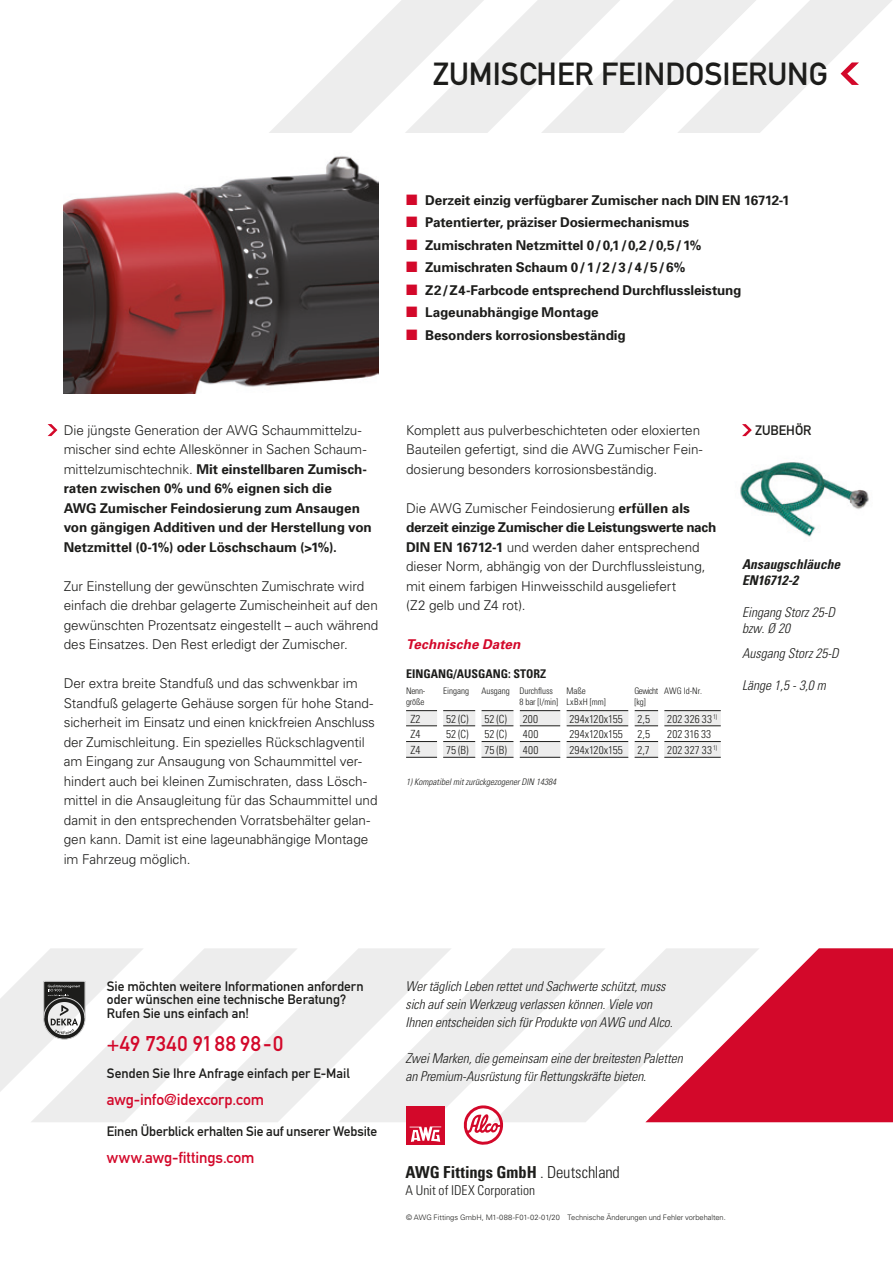
<style>
.page{position:relative;width:893px;height:1263px;background:#fff}
.page>*{position:absolute;margin:0;border:0;box-sizing:border-box;transform-origin:0 0}
.t1{font:31.5px "DIN Schrift 1451 Mittel Alt";color:#1d1d1b}
.t2{font:21px "DIN Schrift 1451 Mittelschrift";letter-spacing:.025em;color:#d3082a}
.t3{font:700 condensed 16.5px "Univers 67";color:#1d1d1b}
.t4{font:15.75px "DIN Schrift 1451 Mittelschrift";letter-spacing:-.005em;color:#d3082a}
.t5{font:300 13.5px/19.5px "Univers 45";letter-spacing:-.005em;color:#1d1d1b}
.t6{font:700 13.5px/19.5px "Univers 65";letter-spacing:-.005em;color:#1d1d1b}
.t7{font:italic 300 13.5px/18px "Univers 47 Cond";letter-spacing:-.005em;color:#1d1d1b}
.t8{font:13.5px/13.5px "DIN Schrift 1451 Mittelschrift";letter-spacing:-.005em;color:#1d1d1b}
.t9{font:italic 700 13.5px/16.2px "Univers 67 Cond";color:#1d1d1b}
.t10{font:300 condensed 13.5px "Univers 47";color:#1d1d1b}
.t11{font:italic 700 13.5px "Univers 65";letter-spacing:.01em;color:#d3082a}
.t12{font:13.5px "DIN Schrift 1451 Mittel Alt";color:#1d1d1b}
.t13{font:700 condensed 12px "Univers 67";color:#1d1d1b}
.t14{font:300 condensed 11.25px "Univers 47";letter-spacing:.01em;color:#1d1d1b}
.t15{font:300 condensed 9px/10.8px "Univers 47";color:#1d1d1b}
.t16{font:italic 300 9px "Univers 47 Cond";color:#1d1d1b}
.t17{font:300 condensed 9px/10.8px "Univers 47";letter-spacing:.02em;color:#1d1d1b}
.t18{font:300 condensed 9px/10.8px "Univers 47";letter-spacing:-.06em;color:#1d1d1b}
.t19{font:300 condensed 9px/10.8px "Univers 47";letter-spacing:-.02em;color:#1d1d1b}
.t20{font:300 7.5px "Univers 45";letter-spacing:-.005em;color:#1d1d1b}
.s1{color:#d3082a}
.s2{font-family:"Univers 45";font-weight:300}
.s3{font-family:"Univers 65";font-weight:700}
.s4{font-family:"Univers 47";font-weight:300}
</style>
<div class="page">
<img style="left:64px;top:156px;width:314px;height:237px">
<img style="left:740px;top:462px;width:129px;height:75px">
<svg style="left:606px;top:970px;width:39px;height:131px;fill:#ededed"></svg>
<svg style="left:452px;top:948px;width:154px;height:174px;fill:#ededed"></svg>
<svg style="left:298px;top:948px;width:154px;height:174px;fill:#ededed"></svg>
<svg style="left:31px;top:948px;width:267px;height:174px;fill:#ededed"></svg>
<svg style="left:645px;top:948px;width:248px;height:174px"></svg>
<svg style="left:0;top:948px;width:144px;height:144px"></svg>
<div style="left:406px;top:1106px;width:38px;height:38px;background:#d3082a"></div>
<svg style="left:410px;top:1126px;width:31px;height:16px"></svg>
<svg style="left:463px;top:1104px;width:42px;height:41px"></svg>
<svg style="left:406px;top:710px;width:315px;height:48px"></svg>
<hr style="left:664px;top:757px;width:57px;height:1px;background:#1d1d1b">
<div style="left:437px;top:687px;width:6px;height:24px;background:#fff"></div>
<div style="left:475px;top:687px;width:6px;height:24px;background:#fff"></div>
<div style="left:514px;top:687px;width:6px;height:24px;background:#fff"></div>
<div style="left:560px;top:687px;width:6px;height:24px;background:#fff"></div>
<div style="left:628px;top:687px;width:6px;height:24px;background:#fff"></div>
<div style="left:658px;top:687px;width:6px;height:24px;background:#fff"></div>
<div style="left:437px;top:711px;width:6px;height:15px;background:#fff"></div>
<div style="left:475px;top:711px;width:6px;height:15px;background:#fff"></div>
<div style="left:514px;top:711px;width:6px;height:15px;background:#fff"></div>
<div style="left:560px;top:711px;width:6px;height:15px;background:#fff"></div>
<div style="left:628px;top:711px;width:6px;height:15px;background:#fff"></div>
<div style="left:658px;top:711px;width:6px;height:15px;background:#fff"></div>
<div style="left:437px;top:726px;width:6px;height:15px;background:#fff"></div>
<div style="left:475px;top:726px;width:6px;height:15px;background:#fff"></div>
<div style="left:514px;top:726px;width:6px;height:15px;background:#fff"></div>
<div style="left:560px;top:726px;width:6px;height:15px;background:#fff"></div>
<div style="left:628px;top:726px;width:6px;height:15px;background:#fff"></div>
<div style="left:658px;top:726px;width:6px;height:15px;background:#fff"></div>
<div style="left:437px;top:741px;width:6px;height:16px;background:#fff"></div>
<div style="left:475px;top:741px;width:6px;height:16px;background:#fff"></div>
<div style="left:514px;top:741px;width:6px;height:16px;background:#fff"></div>
<div style="left:560px;top:741px;width:6px;height:16px;background:#fff"></div>
<div style="left:628px;top:741px;width:6px;height:16px;background:#fff"></div>
<div style="left:658px;top:741px;width:6px;height:16px;background:#fff"></div>
<svg style="left:269px;top:0;width:623px;height:133px"></svg>
<svg style="left:742px;top:424px;width:10px;height:12px"></svg>
<svg style="left:48px;top:424px;width:9px;height:12px"></svg>
<h1 class="t1" style="left:433px;top:55px;width:397px">ZUMISCHER FEINDOSIERUNG</h1>
<p class="t6" style="left:406px;top:190px;width:385px"><span class="s1">■</span> Derzeit einzig verfügbarer Zumischer nach DIN EN 16712-1</p>
<p class="t6" style="left:406px;top:212px;width:285px"><span class="s1">■</span> Patentierter, präziser Dosiermechanismus</p>
<p class="t6" style="left:406px;top:235px;width:297px"><span class="s1">■</span> Zumischraten Netzmittel 0 / 0,1 / 0,2 / 0,5 / 1%</p>
<p class="t6" style="left:406px;top:257px;width:281px"><span class="s1">■</span> Zumischraten Schaum 0 / 1 / 2 / 3 / 4 / 5 / 6%</p>
<p class="t6" style="left:406px;top:280px;width:337px"><span class="s1">■</span> Z2/Z4-Farbcode entsprechend Durchflussleistung</p>
<p class="t6" style="left:406px;top:302px;width:194px"><span class="s1">■</span> Lageunabhängige Montage</p>
<p class="t6" style="left:406px;top:325px;width:221px"><span class="s1">■</span> Besonders korrosionsbeständig</p>
<p class="t5" style="left:64px;top:420px;width:304px">Die jüngste Generation der AWG Schaummittelzu&shy;mischer sind echte Alleskönner in Sachen Schaum-</p>
<p class="t6" style="left:64px;top:459px;width:309px"><span class="s2">mittelzumischtechnik.</span> Mit einstellbaren Zumisch&shy;raten zwischen 0% und 6% eignen sich die<br>AWG Zumischer Feindosierung zum Ansaugen von gängigen Additiven und der Herstellung von Netzmittel (0-1%) oder Löschschaum (&gt;1%).</p>
<p class="t5" style="left:64px;top:576px;width:316px">Zur Einstellung der gewünschten Zumischrate wird einfach die drehbar gelagerte Zumischeinheit auf den gewünschten Prozentsatz eingestellt – auch während des Einsatzes. Den Rest erledigt der Zumischer.</p>
<p class="t5" style="left:64px;top:673px;width:315px">Der extra breite Standfuß und das schwenkbar im Standfuß gelagerte Gehäuse sorgen für hohe Stand&shy;sicherheit im Einsatz und einen knickfreien Anschluss der Zumischleitung. Ein spezielles Rückschlagventil am Eingang zur Ansaugung von Schaummittel ver&shy;hindert auch bei kleinen Zumischraten, dass Lösch&shy;mittel in die Ansaugleitung für das Schaummittel und damit in den entsprechenden Vorratsbehälter gelan&shy;gen kann. Damit ist eine lageunabhängige Montage im Fahrzeug möglich.</p>
<p class="t5" style="left:406px;top:420px;width:298px">Komplett aus pulverbeschichteten oder eloxierten<br>Bauteilen gefertigt, sind die AWG Zumischer Fein&shy;dosierung besonders korrosionsbeständig.</p>
<p class="t5" style="left:406px;top:498px;width:285px">Die AWG Zumischer Feindosierung <span class="s3">erfüllen als</span></p>
<p class="t6" style="left:406px;top:517px;width:312px">derzeit einzige Zumischer die Leistungswerte nach</p>
<p class="t5" style="left:406px;top:537px;width:301px"><span class="s3">DIN EN 16712-1</span> und werden daher entsprechend dieser Norm, abhängig von der Durchflussleistung, mit einem farbigen Hinweisschild ausgeliefert<br>(Z2 gelb und Z4 rot).</p>
<p class="t11" style="left:406px;top:636px;width:116px">Technische Daten</p>
<p class="t13" style="left:406px;top:667px;width:142px">EINGANG/AUSGANG: STORZ</p>
<p class="t19" style="left:406px;top:685px;width:21px">Nenn&shy;größe</p>
<p class="t15" style="left:443px;top:685px;width:27px">Eingang</p>
<p class="t15" style="left:520px;top:685px;width:40px;text-indent:-38px">Ausgang Durchfluss<br>8 bar [l/min]</p>
<p class="t17" style="left:566px;top:685px;width:41px">Maße<br>LxBxH [mm]</p>
<p class="t18" style="left:634px;top:685px;width:25px">Gewicht [kg]</p>
<p class="t15" style="left:664px;top:685px;width:39px">AWG Id-Nr.</p>
<p class="t14" style="left:410px;top:712px;width:11px">Z2</p>
<p class="t14" style="left:446px;top:712px;width:24px">52 (C)</p>
<p class="t14" style="left:484px;top:712px;width:24px">52 (C)</p>
<p class="t14" style="left:523px;top:712px;width:17px">200</p>
<p class="t14" style="left:569px;top:712px;width:55px">294x120x155</p>
<p class="t14" style="left:637px;top:712px;width:14px">2,5</p>
<p class="t14" style="left:667px;top:712px;width:52px">202 326 33 <sup>1)</sup></p>
<p class="t14" style="left:410px;top:727px;width:11px">Z4</p>
<p class="t14" style="left:446px;top:727px;width:24px">52 (C)</p>
<p class="t14" style="left:484px;top:727px;width:24px">52 (C)</p>
<p class="t14" style="left:523px;top:727px;width:17px">400</p>
<p class="t14" style="left:569px;top:727px;width:55px">294x120x155</p>
<p class="t14" style="left:637px;top:727px;width:14px">2,5</p>
<p class="t14" style="left:667px;top:727px;width:46px">202 316 33</p>
<p class="t14" style="left:410px;top:743px;width:11px">Z4</p>
<p class="t14" style="left:446px;top:743px;width:24px">75 (B)</p>
<p class="t14" style="left:484px;top:743px;width:24px">75 (B)</p>
<p class="t14" style="left:523px;top:743px;width:17px">400</p>
<p class="t14" style="left:569px;top:743px;width:55px">294x120x155</p>
<p class="t14" style="left:637px;top:743px;width:14px">2,7</p>
<p class="t14" style="left:667px;top:743px;width:52px">202 327 33 <sup>1)</sup></p>
<p class="t16" style="left:406px;top:777px;width:151px">1) Kompatibel mit zurückgezogener DIN 14384</p>
<p class="t12" style="left:755px;top:422px;width:58px">ZUBEHÖR</p>
<p class="t9" style="left:742px;top:555px;width:100px">Ansaugschläuche<br>EN16712-2</p>
<p class="t7" style="left:742px;top:604px;width:94px;line-height:16.2px">Eingang Storz 25-D bzw. Ø 20</p>
<p class="t7" style="left:742px;top:644px;width:98px">Ausgang Storz 25-D</p>
<p class="t7" style="left:742px;top:676px;width:85px">Länge 1,5 - 3,0 m</p>
<p class="t8" style="left:107px;top:979px;width:258px">Sie möchten weitere Informationen anfordern oder wünschen eine technische Beratung?<br>Rufen Sie uns einfach an!</p>
<h2 class="t2" style="left:107px;top:1031px;width:178px">+49 7340 91 88 98-0</h2>
<p class="t8" style="left:107px;top:1066px;width:244px">Senden Sie Ihre Anfrage einfach per E-Mail</p>
<p class="t4" style="left:107px;top:1090px;width:159px">awg-info@idexcorp.com</p>
<p class="t8" style="left:107px;top:1125px;width:272px">Einen Überblick erhalten Sie auf unserer Website</p>
<p class="t4" style="left:107px;top:1148px;width:149px">www.awg-fittings.com</p>
<p class="t7" style="left:406px;top:977px;width:269px">Wer täglich Leben rettet und Sachwerte schützt, muss sich auf sein Werkzeug verlassen können. Viele von<br>Ihnen entscheiden sich für Produkte von AWG und Alco.</p>
<p class="t7" style="left:406px;top:1049px;width:279px">Zwei Marken, die gemeinsam eine der breitesten Paletten an Premium-Ausrüstung für Rettungskräfte bieten.</p>
<p class="t3" style="left:406px;top:1162px;width:216px">AWG Fittings GmbH <span class="s4">. Deutschland</span></p>
<p class="t10" style="left:406px;top:1182px;width:131px">A Unit of IDEX Corporation</p>
<p class="t20" style="left:406px;top:1213px;width:321px">© AWG Fittings GmbH, M1-088-F01-02-01/20 Technische Änderungen und Fehler vorbehalten.</p>
</div>
